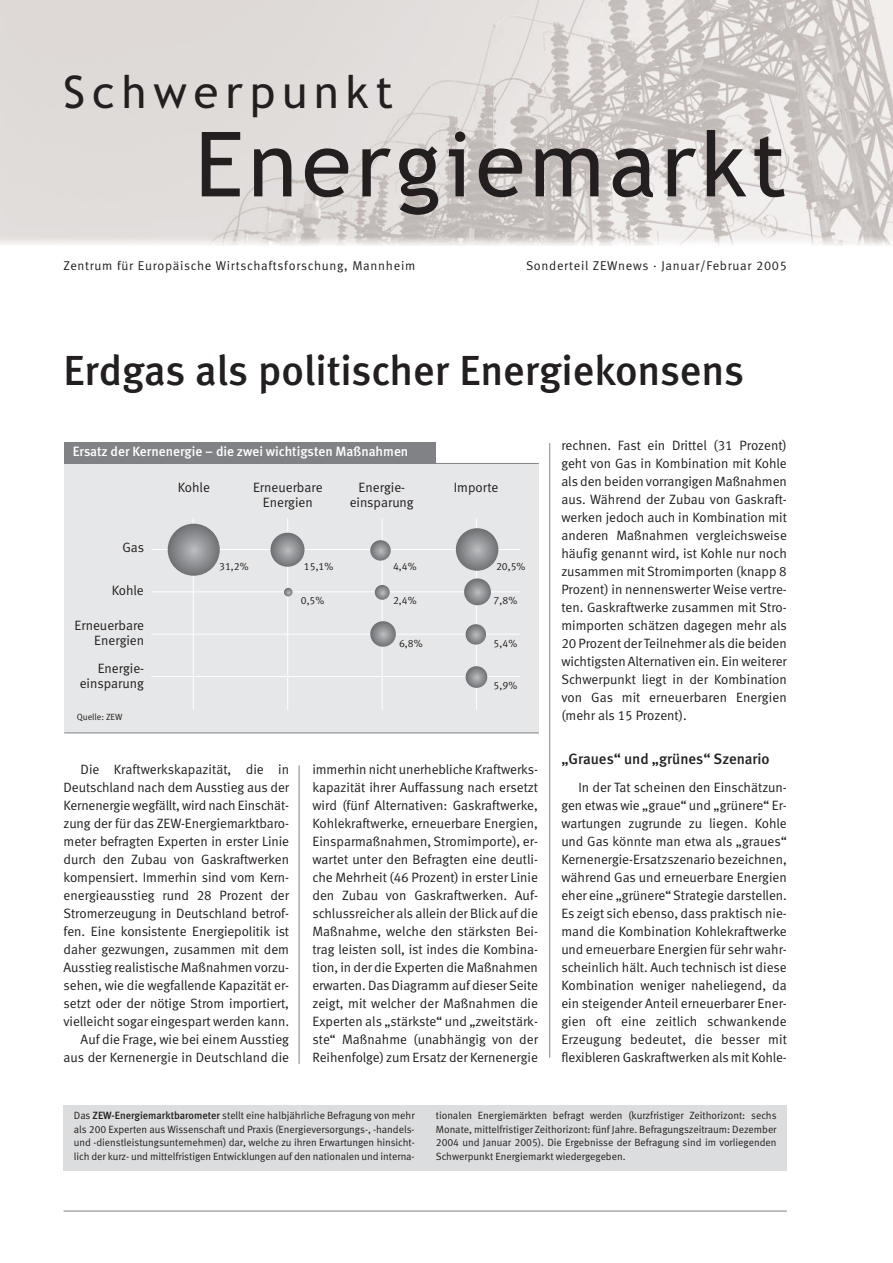
<style>
.page{position:relative;width:893px;height:1263px;background:#fff}
.page>*{position:absolute;margin:0;border:0;box-sizing:border-box;transform-origin:0 0}
.t1{font:90px "Trebuchet MS";letter-spacing:.05em;color:#231f20}
.t2{font:45px "Trebuchet MS";letter-spacing:.155em;color:#231f20}
.t3{font:42px "Meta Medium LF";color:#231f20}
.t4{font:15px "Meta Medium LF";color:#231f20}
.t5{font:13.5px/18px "Meta Normal LF";letter-spacing:-.005em;color:#231f20;text-align:right}
.t6{font:13.5px "Meta Medium LF";color:#fff}
.t7{font:12.75px "Meta Normal LF";letter-spacing:.055em;color:#231f20}
.t8{font:10.5px/13.5px "Meta Normal LF";color:#231f20;text-align:justify}
.t9{font:9px "Meta Normal LF";color:#231f20}
.s1{font-family:"Meta Medium LF"}
</style>
<div class="page">
<hr style="left:64px;top:1211px;width:722px;height:1px;background:#808285">
<img style="left:0;top:0;width:892px;height:246px">
<hr style="left:299px;top:765px;width:1px;height:299px;background:#808285">
<hr style="left:549px;top:443px;width:1px;height:615px;background:#808285">
<div style="left:64px;top:464px;width:475px;height:269px;background:#e6e7e8"></div>
<hr style="left:193px;top:518px;width:1px;height:192px;background:#fff">
<hr style="left:287px;top:518px;width:1px;height:192px;background:#fff">
<hr style="left:382px;top:518px;width:1px;height:192px;background:#fff">
<hr style="left:476px;top:518px;width:1px;height:192px;background:#fff">
<hr style="left:151px;top:549px;width:369px;height:1px;background:#fff">
<hr style="left:151px;top:591px;width:369px;height:1px;background:#fff">
<hr style="left:151px;top:634px;width:369px;height:1px;background:#fff">
<hr style="left:151px;top:676px;width:369px;height:1px;background:#fff">
<svg style="left:168px;top:524px;width:52px;height:52px;background:#888a8d"></svg>
<svg style="left:270px;top:533px;width:34px;height:34px"></svg>
<svg style="left:370px;top:540px;width:21px;height:21px"></svg>
<svg style="left:370px;top:621px;width:26px;height:26px"></svg>
<svg style="left:465px;top:624px;width:21px;height:21px"></svg>
<svg style="left:465px;top:666px;width:22px;height:22px"></svg>
<svg style="left:464px;top:578px;width:27px;height:27px"></svg>
<svg style="left:375px;top:585px;width:14px;height:15px"></svg>
<svg style="left:284px;top:588px;width:8px;height:8px"></svg>
<svg style="left:456px;top:528px;width:42px;height:43px"></svg>
<div style="left:64px;top:442px;width:372px;height:21px;background:#808285"></div>
<hr style="left:64px;top:463px;width:475px;height:1px;background:#808285">
<hr style="left:64px;top:732px;width:475px;height:1px;background:#808285">
<div style="left:64px;top:1105px;width:722px;height:65px;background:#dcddde"></div>
<h2 class="t2" style="left:64px;top:75px;width:331px">Schwerpunkt</h2>
<h1 class="t1" style="left:195px;top:130px;width:593px">Energiemarkt</h1>
<p class="t7" style="left:64px;top:261px;width:353px">Zentrum für Europäische Wirtschaftsforschung, Mannheim</p>
<p class="t7" style="left:526px;top:261px;width:262px">Sonderteil ZEWnews · Januar/Februar 2005</p>
<h3 class="t3" style="left:64px;top:354px;width:681px">Erdgas als politischer Energiekonsens</h3>
<p class="t6" style="left:73px;top:446px;width:337px">Ersatz der Kernenergie – die zwei wichtigsten Maßnahmen</p>
<p class="t5" style="left:122px;top:539px;width:23px">Gas</p>
<p class="t5" style="left:112px;top:582px;width:34px">Kohle</p>
<p class="t5" style="left:75px;top:619px;width:71px;line-height:15px">Erneuerbare<br>Energien</p>
<p class="t5" style="left:80px;top:662px;width:66px;line-height:15px">Energie&shy;einsparung</p>
<p class="t9" style="left:77px;top:713px;width:47px">Quelle: ZEW</p>
<p class="t5" style="left:178px;top:480px;width:34px">Kohle</p>
<p class="t5" style="left:253px;top:481px;width:71px;line-height:15px;text-align:center">Erneuerbare<br>Energien</p>
<p class="t5" style="left:349px;top:481px;width:66px;line-height:15px;text-align:center">Energie&shy;einsparung</p>
<p class="t5" style="left:453px;top:480px;width:46px">Importe</p>
<p class="t8" style="left:219px;top:561px;width:31px">31,2%</p>
<p class="t8" style="left:496px;top:561px;width:31px">20,5%</p>
<p class="t8" style="left:304px;top:561px;width:31px">15,1%</p>
<p class="t8" style="left:393px;top:561px;width:25px">4,4%</p>
<p class="t8" style="left:301px;top:594px;width:25px">0,5%</p>
<p class="t8" style="left:393px;top:594px;width:25px">2,4%</p>
<p class="t8" style="left:493px;top:594px;width:25px">7,8%</p>
<p class="t8" style="left:399px;top:638px;width:25px">6,8%</p>
<p class="t8" style="left:493px;top:638px;width:25px">5,4%</p>
<p class="t8" style="left:493px;top:680px;width:25px">5,9%</p>
<p class="t5" style="left:64px;top:761px;width:227px">Die Kraftwerkskapazität, die in Deutschland nach dem Ausstieg aus der Kernenergie wegfällt, wird nach Einschät&shy;zung der für das ZEW-Energiemarktbaro&shy;meter befragten Experten in erster Linie durch den Zubau von Gaskraftwerken kompensiert. Immerhin sind vom Kern&shy;energieausstieg rund 28 Prozent der Stromerzeugung in Deutschland betrof&shy;fen. Eine konsistente Energiepolitik ist daher gezwungen, zusammen mit dem Ausstieg realistische Maßnahmen vorzu&shy;sehen, wie die wegfallende Kapazität er&shy;setzt oder der nötige Strom importiert, vielleicht sogar eingespart werden kann.<br>Auf die Frage, wie bei einem Ausstieg aus der Kernenergie in Deutschland die</p>
<p class="t5" style="left:312px;top:761px;width:227px;text-align:justify">immerhin nicht unerhebliche Kraftwerks&shy;kapazität ihrer Auffassung nach ersetzt wird (fünf Alternativen: Gaskraftwerke, Kohlekraftwerke, erneuerbare Energien, Einsparmaßnahmen, Stromimporte), er&shy;wartet unter den Befragten eine deutli&shy;che Mehrheit (46 Prozent) in erster Linie den Zubau von Gaskraftwerken. Auf&shy;schlussreicher als allein der Blick auf die Maßnahme, welche den stärksten Bei&shy;trag leisten soll, ist indes die Kombina&shy;tion, in der die Experten die Maßnahmen erwarten. Das Diagramm auf dieser Seite zeigt, mit welcher der Maßnahmen die Experten als „stärkste“ und „zweitstärk&shy;ste“ Maßnahme (unabhängig von der Reihenfolge) zum Ersatz der Kernenergie</p>
<p class="t5" style="left:561px;top:437px;width:227px;text-align:justify">rechnen. Fast ein Drittel (31 Prozent) geht von Gas in Kombination mit Kohle als den beiden vorrangigen Maßnahmen aus. Während der Zubau von Gaskraft&shy;werken jedoch auch in Kombination mit anderen Maßnahmen vergleichsweise häufig genannt wird, ist Kohle nur noch zusammen mit Stromimporten (knapp 8<br>Prozent) in nennenswerter Weise vertre&shy;ten. Gaskraftwerke zusammen mit Stro&shy;mimporten schätzen dagegen mehr als 20 Prozent der Teilnehmer als die beiden wichtigsten Alternativen ein. Ein weiterer Schwerpunkt liegt in der Kombination von Gas mit erneuerbaren Energien (mehr als 15 Prozent).</p>
<p class="t4" style="left:561px;top:753px;width:210px">„Graues“ und „grünes“ Szenario</p>
<p class="t5" style="left:561px;top:779px;width:227px;text-align:justify;text-indent:17px">In der Tat scheinen den Einschätzun&shy;gen etwas wie „graue“ und „grünere“ Er&shy;wartungen zugrunde zu liegen. Kohle und Gas könnte man etwa als „graues“ Kernenergie-Ersatzszenario bezeichnen, während Gas und erneuerbare Energien eher eine „grünere“ Strategie darstellen.<br>Es zeigt sich ebenso, dass praktisch nie&shy;mand die Kombination Kohlekraftwerke und erneuerbare Energien für sehr wahr&shy;scheinlich hält. Auch technisch ist diese Kombination weniger naheliegend, da ein steigender Anteil erneuerbarer Ener&shy;gien oft eine zeitlich schwankende Erzeugung bedeutet, die besser mit flexibleren Gaskraftwerken als mit Kohle-</p>
<p class="t8" style="left:74px;top:1109px;width:342px">Das <span class="s1">ZEW-Energiemarktbarometer</span> stellt eine halbjährliche Befragung von mehr als 200 Experten aus Wissenschaft und Praxis (Energieversorgungs-, -handels&shy;und -dienstleistungsunternehmen) dar, welche zu ihren Erwartungen hinsicht&shy;lich der kurz- und mittelfristigen Entwicklungen auf den nationalen und interna-</p>
<p class="t8" style="left:436px;top:1109px;width:342px">tionalen Energiemärkten befragt werden (kurzfristiger Zeithorizont: sechs Monate, mittelfristiger Zeithorizont: fünf Jahre. Befragungszeitraum: Dezember 2004 und Januar 2005). Die Ergebnisse der Befragung sind im vorliegenden Schwerpunkt Energiemarkt wiedergegeben.</p>
</div>
